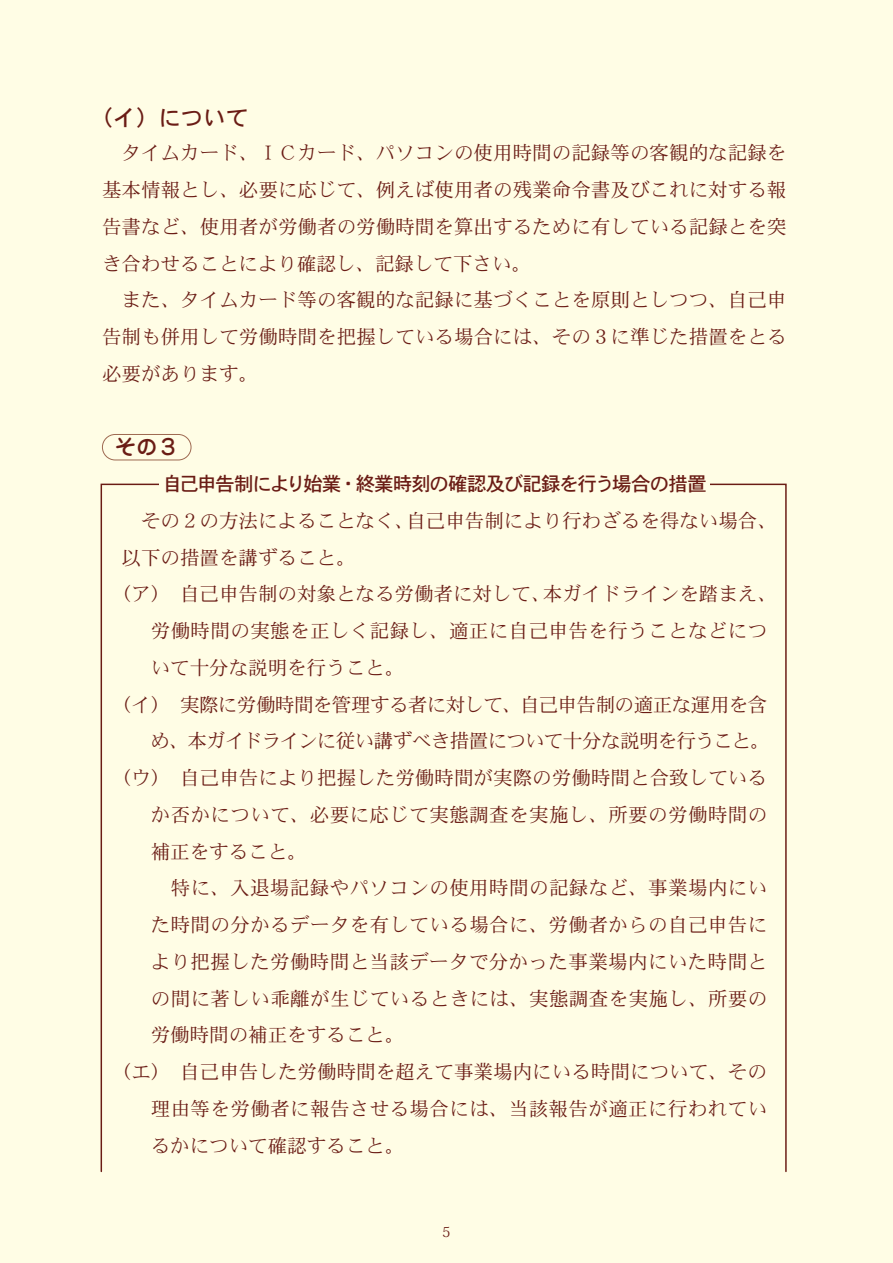
<style>
.page{position:relative;width:893px;height:1263px;background:#fffde5}
.page>*{position:absolute;margin:0;border:0;box-sizing:border-box;transform-origin:0 0}
.t1{font:22.5px "Heisei Kaku Go Std W5";color:#6a1c15}
.t2{font:500 21.3px "Jun 34 Pro";color:#6a1c15}
.t3{font:19.5px/36.8px "Heisei Min Std W3";letter-spacing:.005em;color:#6a1c15}
.t4{font:19.5px "Heisei Min Std W3";letter-spacing:-.025em;color:#6a1c15}
.t5{font:19.5px "Heisei Min Std W3";letter-spacing:-.03em;color:#6a1c15}
.t6{font:19.5px "Heisei Kaku Go Std W5";letter-spacing:-.055em;color:#6a1c15}
.t7{font:13.8px "Koz Min Pr 6 N";color:#6a1c15}
</style>
<div class="page">
<div style="left:102px;top:434px;width:89px;height:26px;border:1px solid #9e6951;border-radius:13px"></div>
<p class="t1" style="left:91px;top:104px;width:159px">（イ）について</p>
<p class="t3" style="left:102px;top:135px;width:686px">　タイムカード、ＩＣカード、パソコンの使用時間の記録等の客観的な記録を基本情報とし、必要に応じて、例えば使用者の残業命令書及びこれに対する報告書など、使用者が労働者の労働時間を算出するために有している記録とを突き合わせることにより確認し、記録して下さい。<br>　また、タイムカード等の客観的な記録に基づくことを原則としつつ、自己申告制も併用して労働時間を把握している場合には、その３に準じた措置をとる必要があります。</p>
<p class="t2" style="left:115px;top:430px;width:66px">その３</p>
<p class="t6" style="left:162px;top:472px;width:546px">自己申告制により始業・終業時刻の確認及び記録を行う場合の措置</p>
<p class="t3" style="left:122px;top:502px;width:657px">　その２の方法によることなく、自己申告制により行わざるを得ない場合、</p>
<p class="t3" style="left:122px;top:539px;width:236px">以下の措置を講ずること。</p>
<p class="t3" style="left:112px;top:576px;width:667px">（ア）　自己申告制の対象となる労働者に対して、本ガイドラインを踏まえ、</p>
<p class="t3" style="left:151px;top:612px;width:618px">労働時間の実態を正しく記録し、適正に自己申告を行うことなどにつ</p>
<p class="t3" style="left:151px;top:649px;width:255px">いて十分な説明を行うこと。</p>
<p class="t4" style="left:112px;top:692px;width:657px">（イ）　実際に労働時間を管理する者に対して、自己申告制の適正な運用を含</p>
<p class="t5" style="left:150px;top:729px;width:621px">め、本ガイドラインに従い講ずべき措置について十分な説明を行うこと。</p>
<p class="t3" style="left:112px;top:759px;width:657px">（ウ）　自己申告により把握した労働時間が実際の労働時間と合致している</p>
<p class="t3" style="left:151px;top:796px;width:618px">か否かについて、必要に応じて実態調査を実施し、所要の労働時間の</p>
<p class="t3" style="left:151px;top:833px;width:157px">補正をすること。</p>
<p class="t3" style="left:151px;top:870px;width:618px">　特に、入退場記録やパソコンの使用時間の記録など、事業場内にい</p>
<p class="t3" style="left:151px;top:906px;width:618px">た時間の分かるデータを有している場合に、労働者からの自己申告に</p>
<p class="t3" style="left:151px;top:943px;width:618px">より把握した労働時間と当該データで分かった事業場内にいた時間と</p>
<p class="t3" style="left:151px;top:980px;width:618px">の間に著しい乖離が生じているときには、実態調査を実施し、所要の</p>
<p class="t3" style="left:151px;top:1017px;width:255px">労働時間の補正をすること。</p>
<p class="t3" style="left:112px;top:1053px;width:657px">（エ）　自己申告した労働時間を超えて事業場内にいる時間について、その</p>
<p class="t3" style="left:151px;top:1090px;width:618px">理由等を労働者に報告させる場合には、当該報告が適正に行われてい</p>
<p class="t3" style="left:151px;top:1127px;width:255px">るかについて確認すること。</p>
<p class="t7" style="left:442px;top:1224px;width:10px">5</p>
</div>
